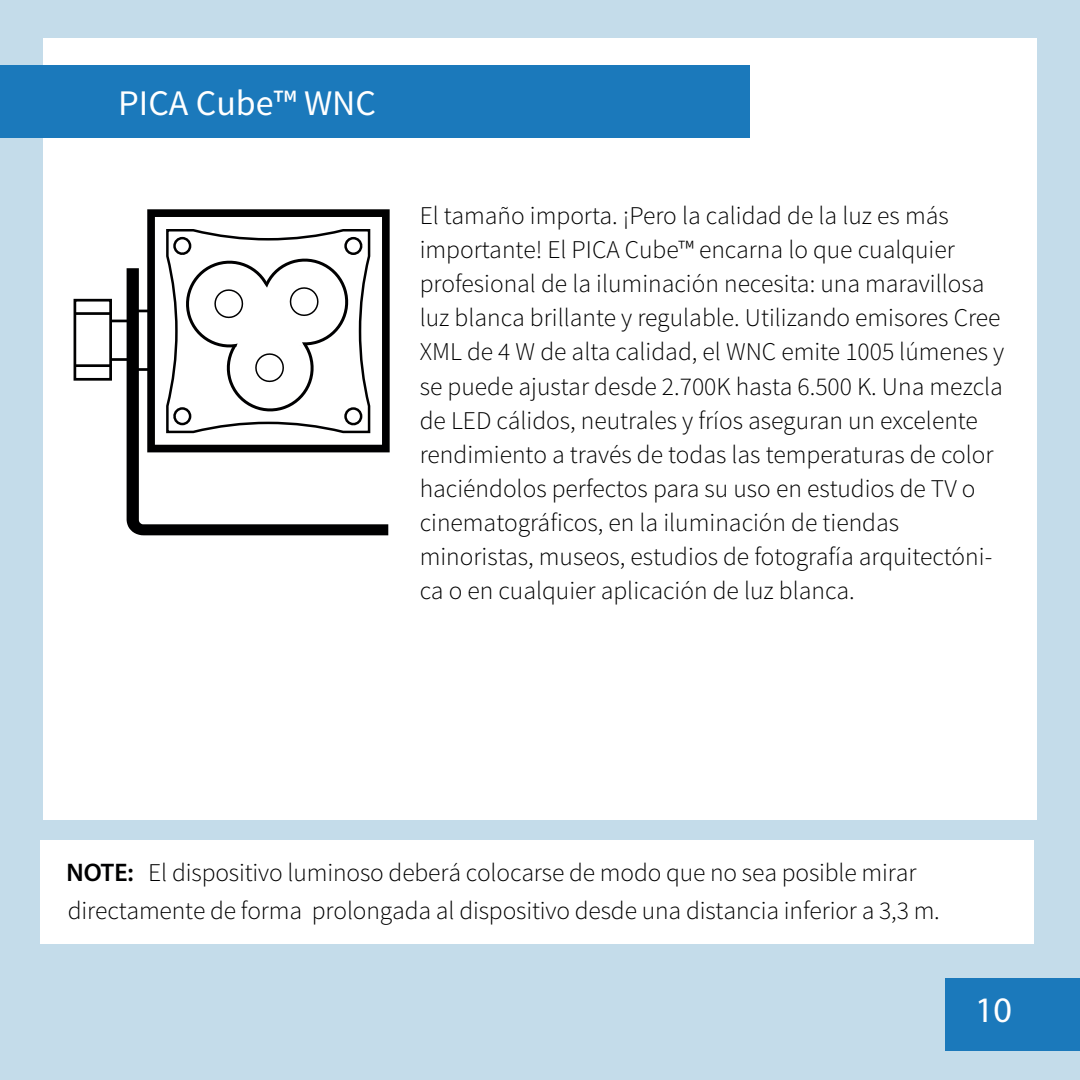
<style>
.page{position:relative;width:1080px;height:1080px;background:#c4dcea}
.page>*{position:absolute;margin:0;border:0;box-sizing:border-box;transform-origin:0 0}
.t1{font:36px "Source Sans Pro";color:#fff}
.t2{font:36px "Myriad Pro";color:#fff}
.t3{font:300 25.5px/33.9px "Source Sans Pro";color:#000001}
.s1{font-family:"Myriad Pro";font-weight:600}
</style>
<div class="page">
<div style="left:43px;top:38px;width:993px;height:782px;background:#fff"></div>
<div style="left:0;top:65px;width:750px;height:72px;background:#1b79bb"></div>
<div style="left:945px;top:979px;width:135px;height:72px;background:#1b79bb"></div>
<div style="left:40px;top:840px;width:993px;height:104px;background:#fff"></div>
<svg style="left:147px;top:209px;width:243px;height:243px"></svg>
<svg style="left:127px;top:268px;width:261px;height:267px"></svg>
<hr style="left:111px;top:358px;width:17px;height:3px;background:#000001">
<svg style="left:112px;top:320px;width:16px;height:2px"></svg>
<div style="left:74px;top:299px;width:38px;height:82px;border:3px solid #000001"></div>
<hr style="left:75px;top:312px;width:36px;height:3px;background:#000001">
<hr style="left:74px;top:364px;width:37px;height:3px;background:#000001">
<svg style="left:133px;top:310px;width:18px;height:2px"></svg>
<hr style="left:136px;top:368px;width:17px;height:3px;background:#000001">
<svg style="left:164px;top:228px;width:208px;height:206px"></svg>
<h1 class="t1" style="left:118px;top:80px;width:259px">PICA Cube™ WNC</h1>
<p class="t3" style="left:420px;top:199px;width:586px">El tamaño importa. ¡Pero la calidad de la luz es más importante! El PICA Cube™ encarna lo que cualquier profesional de la iluminación necesita: una maravillosa luz blanca brillante y regulable. Utilizando emisores Cree XML de 4 W de alta calidad, el WNC emite 1005 lúmenes y se puede ajustar desde 2.700K hasta 6.500 K. Una mezcla de LED cálidos, neutrales y fríos aseguran un excelente rendimiento a través de todas las temperaturas de color haciéndolos perfectos para su uso en estudios de TV o cinematográficos, en la iluminación de tiendas minoristas, museos, estudios de fotografía arquitectóni&shy;ca o en cualquier aplicación de luz blanca.</p>
<p class="t3" style="left:66px;top:856px;width:852px"><span class="s1">NOTE:</span> El dispositivo luminoso deberá colocarse de modo que no sea posible mirar</p>
<p class="t3" style="left:68px;top:893px;width:873px">directamente de forma prolongada al dispositivo desde una distancia inferior a 3,3 m.</p>
<h1 class="t2" style="left:975px;top:988px;width:38px">10</h1>
</div>
